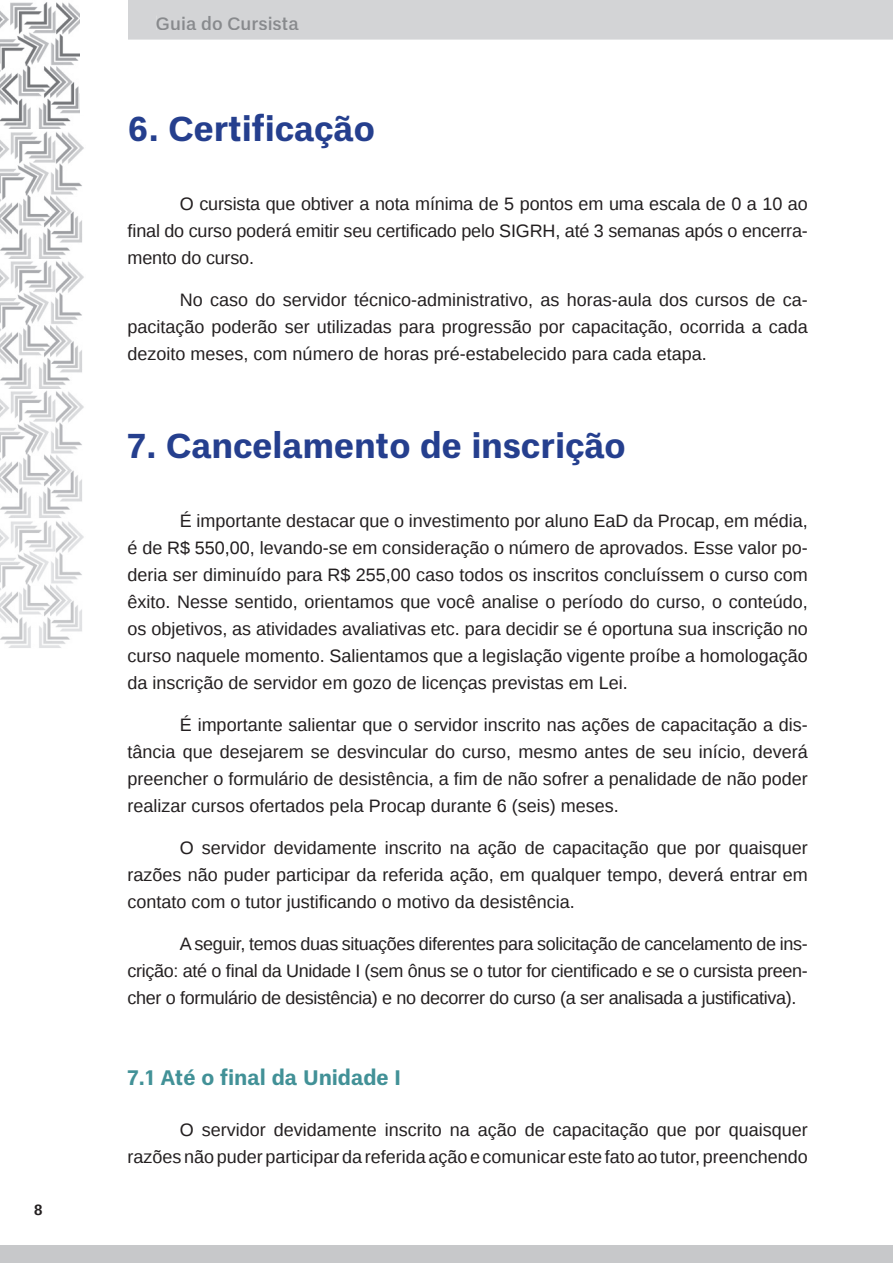
<style>
.page{position:relative;width:893px;height:1263px;background:#fff}
.page>*{position:absolute;margin:0;border:0;box-sizing:border-box;transform-origin:0 0}
.t1{font:700 34.5px "Un B Pro";color:#253f8e}
.t2{font:700 21px "Un B Pro";color:#429197}
.t3{font:18px/27px "Un B Office";color:#231f20;text-align:justify}
.t4{font:500 18px "Un B Pro";color:#888a8d}
.t5{font:700 15px "Un B Office";color:#231f20}
</style>
<div class="page">
<div style="left:128px;top:0;width:765px;height:40px;background:#d3d4d6"></div>
<div style="left:0;top:1245px;width:893px;height:18px;background:#c7c8ca"></div>
<div style="left:157px;top:16px;width:142px;height:14px;background:#d3d4d6"></div>
<img style="left:0;top:2px;width:84px;height:646px">
<img style="left:0;top:130px;width:84px;height:1px">
<img style="left:0;top:260px;width:84px;height:1px">
<img style="left:0;top:389px;width:84px;height:1px">
<img style="left:0;top:519px;width:84px;height:1px">
<div style="left:80px;top:0;width:48px;height:115px;background:#fff"></div>
<p class="t5" style="left:34px;top:1201px;width:10px">8</p>
<p class="t4" style="left:156px;top:9px;width:144px">Guia do Cursista</p>
<h1 class="t1" style="left:128px;top:109px;width:249px">6. Certificação</h1>
<p class="t3" style="left:128px;top:190px;width:682px;text-indent:52px">O cursista que obtiver a nota mínima de 5 pontos em uma escala de 0 a 10 ao final do curso poderá emitir seu certificado pelo SIGRH, até 3 semanas após o encerra&shy;mento do curso.</p>
<p class="t3" style="left:128px;top:286px;width:682px;text-indent:52px">No caso do servidor técnico-administrativo, as horas-aula dos cursos de ca&shy;pacitação poderão ser utilizadas para progressão por capacitação, ocorrida a cada dezoito meses, com número de horas pré-estabelecido para cada etapa.</p>
<h1 class="t1" style="left:128px;top:426px;width:500px">7. Cancelamento de inscrição</h1>
<p class="t3" style="left:128px;top:507px;width:682px;text-indent:52px">É importante destacar que o investimento por aluno EaD da Procap, em média, é de R$ 550,00, levando-se em consideração o número de aprovados. Esse valor po&shy;deria ser diminuído para R$ 255,00 caso todos os inscritos concluíssem o curso com êxito. Nesse sentido, orientamos que você analise o período do curso, o conteúdo, os objetivos, as atividades avaliativas etc. para decidir se é oportuna sua inscrição no curso naquele momento. Salientamos que a legislação vigente proíbe a homologação da inscrição de servidor em gozo de licenças previstas em Lei.</p>
<p class="t3" style="left:128px;top:711px;width:682px;text-indent:52px">É importante salientar que o servidor inscrito nas ações de capacitação a dis&shy;tância que desejarem se desvincular do curso, mesmo antes de seu início, deverá preencher o formulário de desistência, a fim de não sofrer a penalidade de não poder realizar cursos ofertados pela Procap durante 6 (seis) meses.</p>
<p class="t3" style="left:128px;top:834px;width:682px;text-indent:52px">O servidor devidamente inscrito na ação de capacitação que por quaisquer razões não puder participar da referida ação, em qualquer tempo, deverá entrar em contato com o tutor justificando o motivo da desistência.</p>
<p class="t3" style="left:128px;top:930px;width:682px;text-indent:52px">A seguir, temos duas situações diferentes para solicitação de cancelamento de ins&shy;crição: até o final da Unidade I (sem ônus se o tutor for cientificado e se o cursista preen&shy;cher o formulário de desistência) e no decorrer do curso (a ser analisada a justificativa).</p>
<p class="t2" style="left:128px;top:1066px;width:275px">7.1 Até o final da Unidade I</p>
<p class="t3" style="left:128px;top:1116px;width:682px;text-align:right">O servidor devidamente inscrito na ação de capacitação que por quaisquer razões não puder participar da referida ação e comunicar este fato ao tutor, preenchendo</p>
</div>
